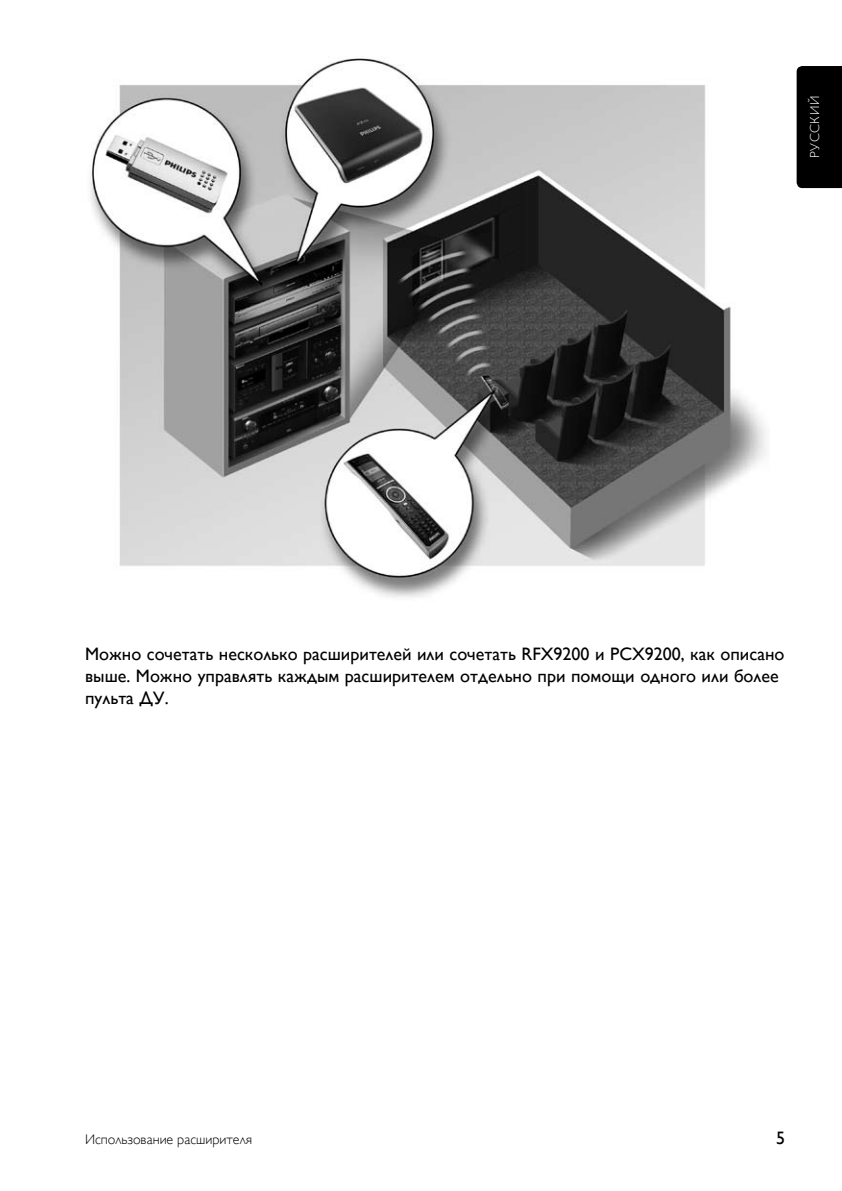
<style>
.page{position:relative;width:842px;height:1191px;background:#fff}
.page>*{position:absolute;margin:0;border:0;box-sizing:border-box;transform-origin:0 0}
.t1{font:18px/22px "Gill Sans Alt One WGL";color:#000}
.t2{font:14px "Gill Sans Alt One WGL Light";color:#000}
.t3{font:13px "Gill Sans Alt One WGL Light";letter-spacing:.05em;color:#fff}
</style>
<div class="page">
<div style="left:797px;top:66px;width:45px;height:122px;background:#000"></div>
<img style="left:90px;top:58px;width:676px;height:540px">
<p class="t3" style="left:806px;top:158px;width:64px;rotate:-90deg">РУССКИЙ</p>
<p class="t1" style="left:85px;top:643px;width:701px">Можно сочетать несколько расширителей или сочетать RFX9200 и PCX9200, как описано выше. Можно управлять каждым расширителем отдельно при помощи одного или более пульта ДУ.</p>
<p class="t2" style="left:85px;top:1130px;width:168px">Использование расширителя</p>
</div>
